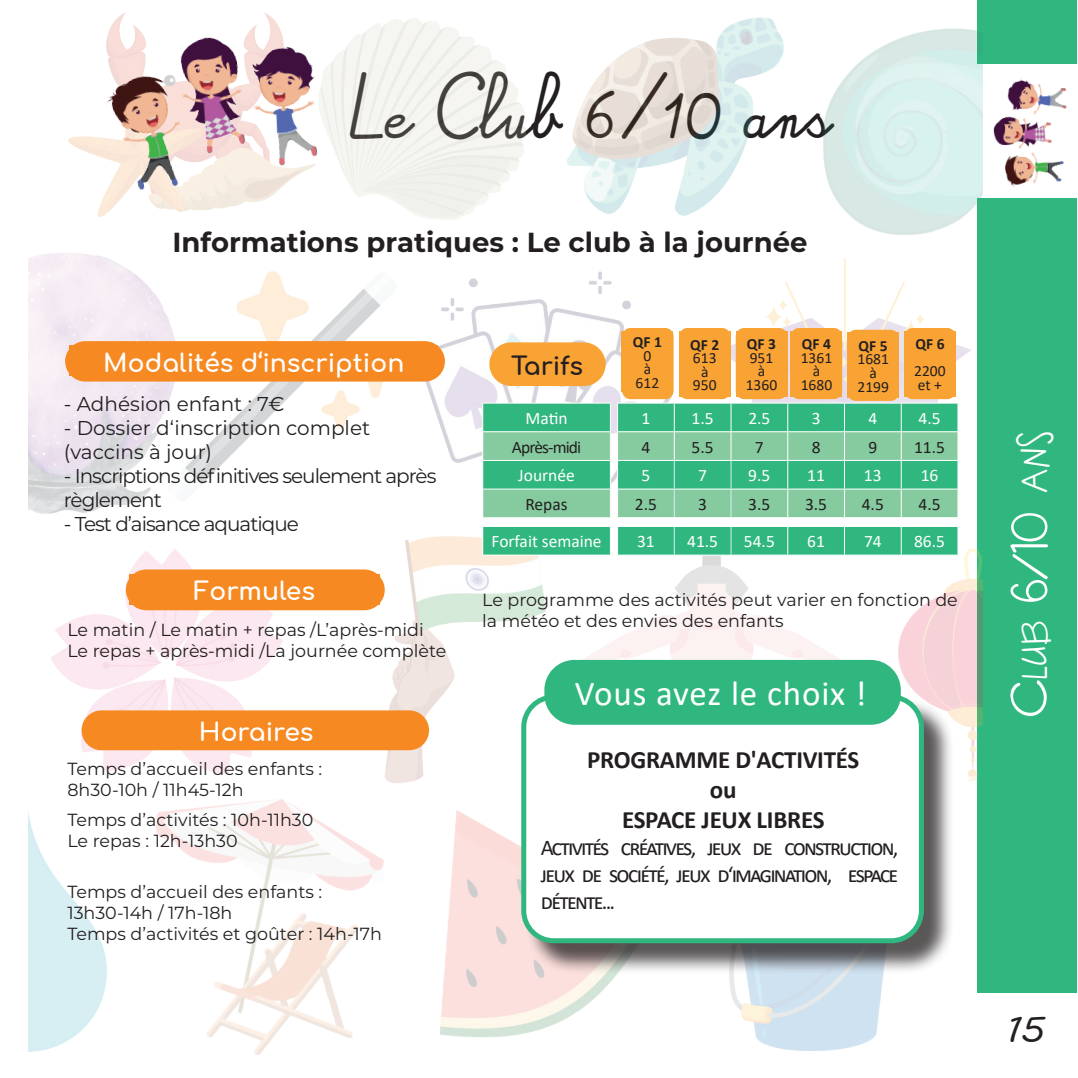
<style>
.page{position:relative;width:1078px;height:1078px;background:#fff}
.page>*{position:absolute;margin:0;border:0;box-sizing:border-box;transform-origin:0 0}
.t1{font:45px "Alamain";color:#231f20}
.t2{font:35px "Calibri";letter-spacing:.025em;color:#fff}
.t3{font:35px "Janda Silly Monkey";color:#fff}
.t4{font:35px "MV Boli";color:#231f20}
.t5{font:700 27.5px "Montserrat";color:#231f20}
.t6{font:700 25px "Comfortaa";color:#fff}
.t7{font:700 25px/30px "Calibri";letter-spacing:-.01em;color:#231f20;text-align:center}
.t8{font:700 25px "Comfortaa";color:#231f20}
.t9{font:22.5px/27px "Calibri";letter-spacing:-.08em;color:#231f20;text-align:justify}
.t10{font:20px/24px "Montserrat";letter-spacing:-.05em;color:#231f20}
.t11{font:17.5px/21px "Montserrat";color:#231f20}
.t12{font:17.5px "Calibri";color:#fff}
.t13{font:17.5px "Calibri";letter-spacing:-.05em;color:#231f20}
.t14{font:15.5px/13.5px "Calibri";color:#231f20;text-align:center}
.t15{font:700 15.5px "Calibri";color:#231f20}
.s1{font-size:50px}
</style>
<div class="page">
<div style="left:977px;top:198px;width:99px;height:794px;background:#30b77f"></div>
<div style="left:977px;top:0;width:99px;height:64px;background:#30b77f"></div>
<img style="left:981px;top:75px;width:86px;height:116px">
<img style="left:28px;top:17px;width:953px;height:1038px">
<img style="left:85px;top:12px;width:253px;height:215px">
<div style="left:81px;top:710px;width:348px;height:40px;background:#f68921;border-radius:20px"></div>
<div style="left:126px;top:569px;width:258px;height:41px;background:#f68921;border-radius:20px"></div>
<div style="left:129px;top:573px;width:251px;height:31px;background:#f68921"></div>
<div style="left:65px;top:341px;width:380px;height:40px;background:#f68921;border-radius:20px"></div>
<div style="left:70px;top:345px;width:368px;height:31px;background:#f68921"></div>
<div style="left:489px;top:342px;width:116px;height:44px;background:#f9a335;border-radius:22px"></div>
<div style="left:622px;top:328px;width:51px;height:71px;background:#f9a335;border-radius:8px"></div>
<div style="left:621px;top:331px;width:52px;height:61px;background:#f9a335"></div>
<div style="left:679px;top:328px;width:51px;height:71px;background:#f9a335;border-radius:8px"></div>
<div style="left:679px;top:331px;width:51px;height:65px;background:#f9a335"></div>
<div style="left:735px;top:328px;width:52px;height:71px;background:#f9a335;border-radius:8px"></div>
<div style="left:735px;top:331px;width:52px;height:65px;background:#f9a335"></div>
<div style="left:790px;top:328px;width:52px;height:71px;background:#f9a335;border-radius:8px"></div>
<div style="left:790px;top:331px;width:52px;height:65px;background:#f9a335"></div>
<div style="left:847px;top:330px;width:51px;height:71px;background:#f9a335;border-radius:8px"></div>
<div style="left:847px;top:333px;width:51px;height:65px;background:#f9a335"></div>
<div style="left:904px;top:328px;width:51px;height:71px;background:#f9a335;border-radius:8px"></div>
<div style="left:904px;top:331px;width:51px;height:65px;background:#f9a335"></div>
<hr style="left:617px;top:517px;width:57px;height:1px;background:#fff">
<hr style="left:674px;top:517px;width:56px;height:1px;background:#fff">
<hr style="left:730px;top:517px;width:57px;height:1px;background:#fff">
<hr style="left:787px;top:517px;width:57px;height:1px;background:#fff">
<hr style="left:844px;top:517px;width:57px;height:1px;background:#fff">
<hr style="left:901px;top:517px;width:57px;height:1px;background:#fff">
<hr style="left:617px;top:402px;width:57px;height:1px;background:#fff">
<hr style="left:674px;top:402px;width:56px;height:1px;background:#fff">
<hr style="left:730px;top:402px;width:57px;height:1px;background:#fff">
<hr style="left:787px;top:402px;width:57px;height:1px;background:#fff">
<hr style="left:844px;top:402px;width:57px;height:1px;background:#fff">
<hr style="left:901px;top:402px;width:57px;height:1px;background:#fff">
<svg style="left:617px;top:403px;width:341px;height:114px;background:#63c495"></svg>
<svg style="left:617px;top:526px;width:341px;height:29px;background:#3dbb87"></svg>
<hr style="left:482px;top:517px;width:128px;height:1px;background:#fff">
<hr style="left:482px;top:402px;width:128px;height:1px;background:#fff">
<svg style="left:482px;top:403px;width:128px;height:114px;background:#61c394"></svg>
<div style="left:482px;top:526px;width:128px;height:29px;background:#30b77f"></div>
<hr style="left:482px;top:526px;width:128px;height:1px;background:#fff">
<hr style="left:482px;top:554px;width:128px;height:1px;background:#fff">
<svg style="left:482px;top:527px;width:1px;height:27px"></svg>
<svg style="left:609px;top:527px;width:1px;height:27px"></svg>
<div style="left:525px;top:698px;width:429px;height:276px;background:#231f20;opacity:.75"></div>
<div style="left:523px;top:697px;width:398px;height:243px;background:#fff;border-radius:30px"></div>
<div style="left:521px;top:694px;width:402px;height:249px;border:5px solid #30b77f;border-radius:30px"></div>
<div style="left:544px;top:659px;width:356px;height:65px;background:#30b77f;border-radius:30px"></div>
<h1 class="t1" style="left:347px;top:96px;width:485px">Le Club 6/10 ans</h1>
<h3 class="t5" style="left:172px;top:223px;width:636px">Informations pratiques : Le club à la journée</h3>
<h3 class="t6" style="left:103px;top:339px;width:302px">Modalités d‘inscription</h3>
<p class="t10" style="left:64px;top:391px;width:222px">- Adhésion enfant : 7€</p>
<p class="t10" style="left:64px;top:415px;width:308px">- Dossier d‘inscription complet (vaccins à jour)</p>
<p class="t10" style="left:64px;top:463px;width:374px">- Inscriptions définitives seulement après règlement</p>
<p class="t10" style="left:64px;top:511px;width:237px">- Test d’aisance aquatique</p>
<h3 class="t6" style="left:194px;top:568px;width:122px">Formules</h3>
<p class="t11" style="left:67px;top:618px;width:380px">Le matin / Le matin + repas /L’après-midi<br>Le repas + après-midi /La journée complète</p>
<h3 class="t6" style="left:199px;top:708px;width:116px">Horaires</h3>
<p class="t11" style="left:67px;top:757px;width:256px">Temps d’accueil des enfants :<br>8h30-10h / 11h45-12h</p>
<p class="t11" style="left:67px;top:808px;width:247px">Temps d’activités : 10h-11h30<br>Le repas : 12h-13h30</p>
<p class="t11" style="left:67px;top:880px;width:316px">Temps d’accueil des enfants :<br>13h30-14h / 17h-18h<br>Temps d’activités et goûter : 14h-17h</p>
<h3 class="t8" style="left:511px;top:342px;width:74px">Tarifs</h3>
<p class="t12" style="left:525px;top:406px;width:44px">Matin</p>
<p class="t13" style="left:512px;top:434px;width:71px">Après-midi</p>
<p class="t12" style="left:518px;top:463px;width:58px">Journée</p>
<p class="t13" style="left:525px;top:492px;width:44px">Repas</p>
<p class="t12" style="left:491px;top:529px;width:111px">Forfait semaine</p>
<p class="t15" style="left:632px;top:331px;width:31px">QF 1</p>
<p class="t14" style="left:635px;top:348px;width:25px">0<br>à<br>612</p>
<p class="t15" style="left:690px;top:333px;width:31px">QF 2</p>
<p class="t14" style="left:692px;top:351px;width:25px">613 à<br>950</p>
<p class="t15" style="left:746px;top:333px;width:31px">QF 3</p>
<p class="t14" style="left:745px;top:350px;width:33px">951 à<br>1360</p>
<p class="t15" style="left:801px;top:333px;width:31px">QF 4</p>
<p class="t14" style="left:800px;top:350px;width:33px">1361 à<br>1680</p>
<p class="t15" style="left:858px;top:334px;width:31px">QF 5</p>
<p class="t14" style="left:857px;top:352px;width:33px">1681 à<br>2199</p>
<p class="t15" style="left:915px;top:333px;width:31px">QF 6</p>
<p class="t14" style="left:913px;top:364px;width:33px;text-align:left">2200 et +</p>
<p class="t12" style="left:641px;top:406px;width:10px">1</p>
<p class="t12" style="left:691px;top:406px;width:24px">1.5</p>
<p class="t12" style="left:748px;top:406px;width:24px">2.5</p>
<p class="t12" style="left:811px;top:406px;width:10px">3</p>
<p class="t12" style="left:868px;top:406px;width:10px">4</p>
<p class="t12" style="left:918px;top:406px;width:24px">4.5</p>
<p class="t13" style="left:641px;top:434px;width:10px">4</p>
<p class="t13" style="left:691px;top:434px;width:24px">5.5</p>
<p class="t13" style="left:754px;top:434px;width:10px">7</p>
<p class="t13" style="left:811px;top:434px;width:10px">8</p>
<p class="t13" style="left:868px;top:434px;width:10px">9</p>
<p class="t13" style="left:913px;top:434px;width:32px">11.5</p>
<p class="t12" style="left:641px;top:463px;width:10px">5</p>
<p class="t12" style="left:698px;top:463px;width:10px">7</p>
<p class="t12" style="left:748px;top:463px;width:24px">9.5</p>
<p class="t12" style="left:807px;top:463px;width:19px">11</p>
<p class="t12" style="left:863px;top:463px;width:19px">13</p>
<p class="t12" style="left:920px;top:463px;width:19px">16</p>
<p class="t13" style="left:634px;top:492px;width:24px">2.5</p>
<p class="t13" style="left:698px;top:492px;width:10px">3</p>
<p class="t13" style="left:748px;top:492px;width:24px">3.5</p>
<p class="t13" style="left:804px;top:492px;width:24px">3.5</p>
<p class="t13" style="left:861px;top:492px;width:24px">4.5</p>
<p class="t13" style="left:918px;top:492px;width:24px">4.5</p>
<p class="t12" style="left:637px;top:529px;width:19px">31</p>
<p class="t12" style="left:687px;top:529px;width:32px">41.5</p>
<p class="t12" style="left:743px;top:529px;width:32px">54.5</p>
<p class="t12" style="left:807px;top:529px;width:19px">61</p>
<p class="t12" style="left:863px;top:529px;width:19px">74</p>
<p class="t12" style="left:913px;top:529px;width:32px">86.5</p>
<p class="t11" style="left:482px;top:589px;width:477px">Le programme des activités peut varier en fonction de la météo et des envies des enfants</p>
<h2 class="t2" style="left:575px;top:669px;width:293px">Vous avez le choix !</h2>
<h3 class="t7" style="left:587px;top:744px;width:274px">PROGRAMME D'ACTIVITÉS ou<br>ESPACE JEUX LIBRES</h3>
<p class="t9" style="left:540px;top:833px;width:359px">Activités créatives, jeux de construction, jeux de société, jeux d‘imagination, espace détente...</p>
<h2 class="t3" style="left:1009px;top:716px;width:287px;rotate:-90deg"><span class="s1">C</span>lub <span class="s1">6/10</span> ans</h2>
<h2 class="t4" style="left:1006px;top:1005px;width:39px">15</h2>
</div>
